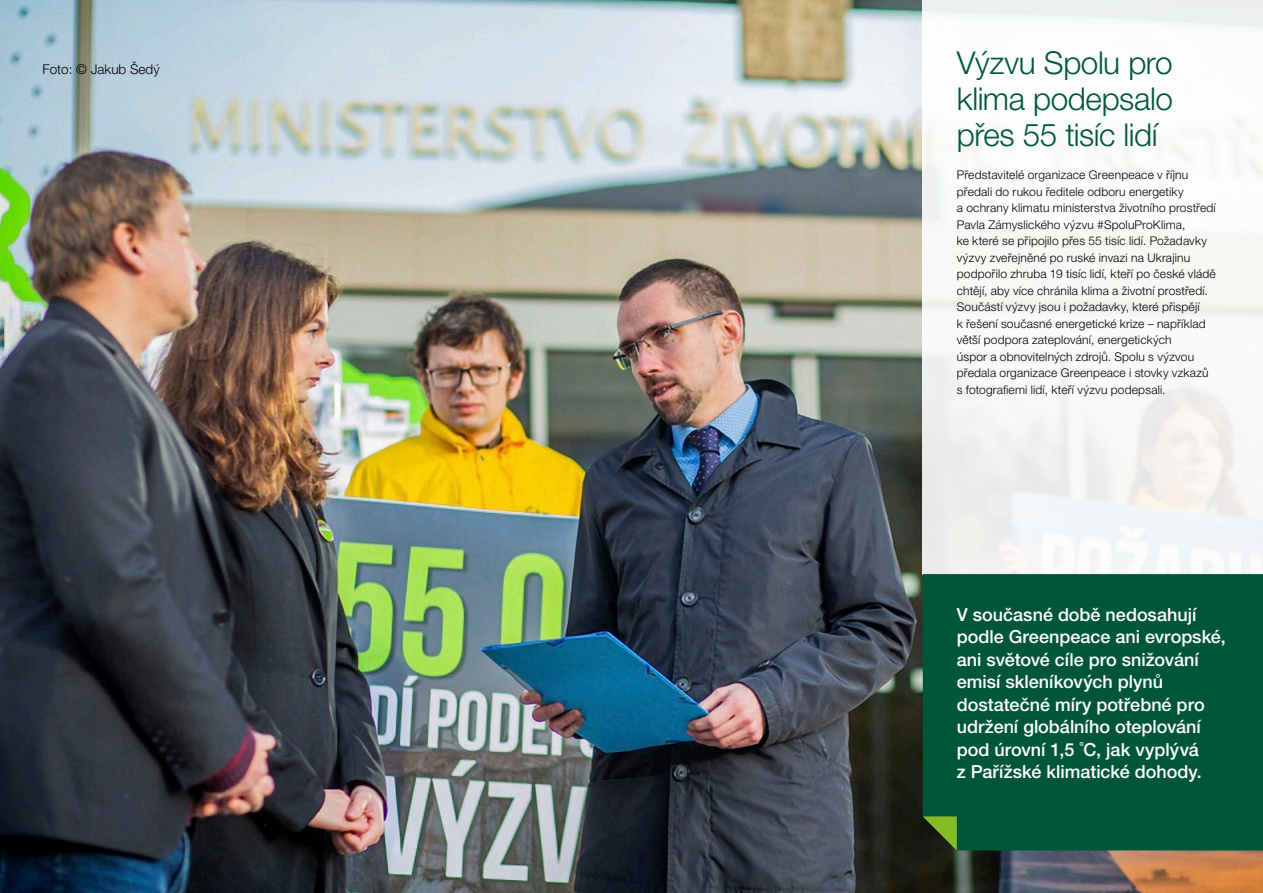
<style>
.page{position:relative;width:1263px;height:893px;background:#fff}
.page>*{position:absolute;margin:0;border:0;box-sizing:border-box;transform-origin:0 0}
.t1{font:300 31.5px/36px "Helvetica Neue LT Pro";letter-spacing:-.015em;color:#005639;text-align:justify}
.t2{font:500 18px/22.5px "Helvetica Neue LT Pro";color:#fff}
.t3{font:300 13.5px "Helvetica Neue LT Pro";color:#000}
.t4{font:300 12px/16.5px "Helvetica Neue LT Pro";letter-spacing:.015em;color:#000}
</style>
<div class="page">
<img style="left:0;top:0;width:1263px;height:893px">
<div style="left:923px;top:0;width:340px;height:574px;background:linear-gradient(to right,#f6f6f6,#f8f8f8)"></div>
<div style="left:923px;top:574px;width:340px;height:276px;background:#005639"></div>
<svg style="left:923px;top:816px;width:34px;height:34px"></svg>
<p class="t3" style="left:43px;top:61px;width:119px">Foto: © Jakub Šedý</p>
<p class="t1" style="left:957px;top:44px;width:218px">Výzvu Spolu pro klima podepsalo přes 55 tisíc lidí</p>
<p class="t4" style="left:957px;top:166px;width:261px">Představitelé organizace Greenpeace v říjnu předali do rukou ředitele odboru energetiky<br>a ochrany klimatu ministerstva životního prostředí Pavla Zámyslického výzvu #SpoluProKlima,<br>ke které se připojilo přes 55 tisíc lidí. Požadavky výzvy zveřejněné po ruské invazi na Ukrajinu podpořilo zhruba 19 tisíc lidí, kteří po české vládě chtějí, aby více chránila klima a životní prostředí.<br>Součástí výzvy jsou i požadavky, které přispějí<br>k řešení současné energetické krize – například větší podpora zateplování, energetických<br>úspor a obnovitelných zdrojů. Spolu s výzvou předala organizace Greenpeace i stovky vzkazů s fotografiemi lidí, kteří výzvu podepsali.</p>
<p class="t2" style="left:957px;top:603px;width:270px">V současné době nedosahují podle Greenpeace ani evropské, ani světové cíle pro snižování emisí skleníkových plynů dostatečné míry potřebné pro udržení globálního oteplování pod úrovní 1,5 ˚C, jak vyplývá<br>z Pařížské klimatické dohody.</p>
</div>
